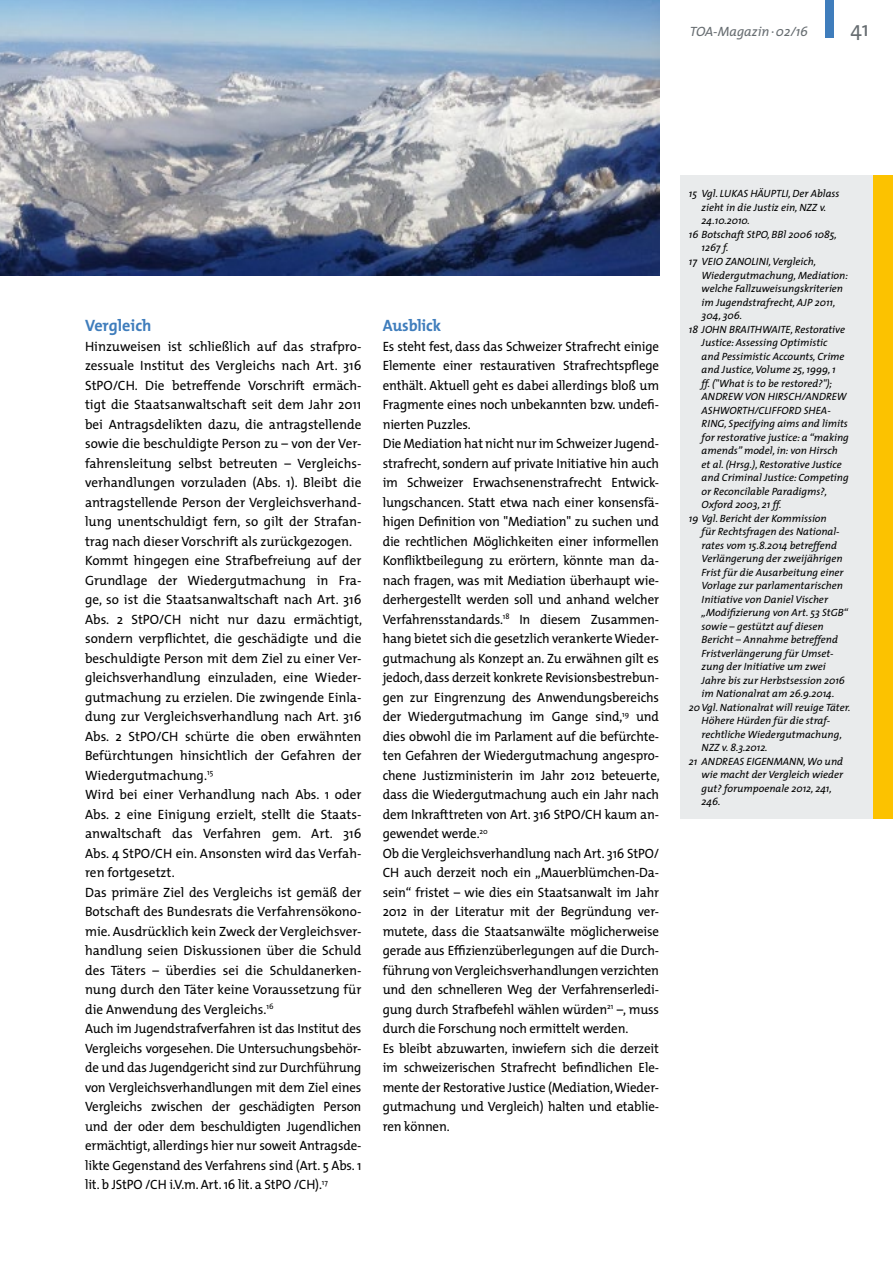
<style>
.page{position:relative;width:893px;height:1263px;background:#fff}
.page>*{position:absolute;margin:0;border:0;box-sizing:border-box;transform-origin:0 0}
.t1{font:21px "The Mix";color:#676d71}
.t2{font:700 16.5px "The Mix";letter-spacing:-.01em;color:#3f7dbc}
.t3{font:700 16.5px "The Mix";letter-spacing:-.01em;color:#3f7dbc;scale:.96 1}
.t4{font:13.5px/19.5px "The Mix";letter-spacing:-.01em;color:#000}
.t5{font:13.5px/19.5px "The Mix";letter-spacing:-.01em;color:#000;scale:.96 1}
.t6{font:italic 13.5px "The Mix";color:#676d71}
.t7{font:italic 10.5px "The Mix";color:#000}
</style>
<div class="page">
<img style="left:0;top:0;width:659px;height:275px">
<div style="left:680px;top:175px;width:202px;height:644px;background:#e9ebec"></div>
<div style="left:874px;top:175px;width:19px;height:644px;background:#fcc200"></div>
<div style="left:825px;top:0;width:8px;height:38px;background:#3f7dbc"></div>
<p class="t6" style="left:690px;top:21px;width:120px">TOA-Magazin · 02/16</p>
<h1 class="t1" style="left:850px;top:12px;width:20px">41</h1>
<p class="t2" style="left:85px;top:312px;width:68px">Vergleich</p>
<p class="t4" style="left:85px;top:336px;width:279px">Hinzuweisen ist schließlich auf das strafpro&shy;zessuale Institut des Vergleichs nach Art. 316<br>StPO/CH. Die betreffende Vorschrift ermäch&shy;tigt die Staatsanwaltschaft seit dem Jahr 2011 bei Antragsdelikten dazu, die antragstellende sowie die beschuldigte Person zu – von der Ver&shy;fahrensleitung selbst betreuten – Vergleichs&shy;verhandlungen vorzuladen (Abs. 1). Bleibt die antragstellende Person der Vergleichsverhand&shy;lung unentschuldigt fern, so gilt der Strafan&shy;trag nach dieser Vorschrift als zurückgezogen.<br>Kommt hingegen eine Strafbefreiung auf der Grundlage der Wiedergutmachung in Fra&shy;ge, so ist die Staatsanwaltschaft nach Art. 316<br>Abs. 2 StPO/CH nicht nur dazu ermächtigt, sondern verpflichtet, die geschädigte und die beschuldigte Person mit dem Ziel zu einer Ver&shy;gleichsverhandlung einzuladen, eine Wieder&shy;gutmachung zu erzielen. Die zwingende Einla&shy;dung zur Vergleichsverhandlung nach Art. 316<br>Abs. 2 StPO/CH schürte die oben erwähnten Befürchtungen hinsichtlich der Gefahren der Wiedergutmachung. <sup>15<br></sup>Wird bei einer Verhandlung nach Abs. 1 oder Abs. 2 eine Einigung erzielt, stellt die Staats&shy;anwaltschaft das Verfahren gem. Art. 316<br>Abs. 4 StPO/CH ein. Ansonsten wird das Verfah&shy;ren fortgesetzt.<br>Das primäre Ziel des Vergleichs ist gemäß der Botschaft des Bundesrats die Verfahrensökono&shy;mie. Ausdrücklich kein Zweck der Vergleichsver&shy;handlung seien Diskussionen über die Schuld des Täters – überdies sei die Schuldanerken&shy;nung durch den Täter keine Voraussetzung für die Anwendung des Vergleichs. <sup>16<br></sup>Auch im Jugendstrafverfahren ist das Institut des Vergleichs vorgesehen. Die Untersuchungsbehör&shy;de und das Jugendgericht sind zur Durchführung von Vergleichsverhandlungen mit dem Ziel eines Vergleichs zwischen der geschädigten Person und der oder dem beschuldigten Jugendlichen ermächtigt, allerdings hier nur soweit Antragsde&shy;likte Gegenstand des Verfahrens sind (Art. 5 Abs. 1 lit. b JStPO /CH i.V.m. Art. 16 lit. a StPO /CH).<sup>17</sup></p>
<p class="t3" style="left:383px;top:312px;width:62px">Ausblick</p>
<p class="t5" style="left:383px;top:336px;width:290px">Es steht fest, dass das Schweizer Strafrecht einige Elemente einer restaurativen Strafrechtspflege enthält. Aktuell geht es dabei allerdings bloß um Fragmente eines noch unbekannten bzw. undefi&shy;nierten Puzzles.<br>Die Mediation hat nicht nur im Schweizer Jugend&shy;strafrecht, sondern auf private Initiative hin auch im Schweizer Erwachsenenstrafrecht Entwick&shy;lungschancen. Statt etwa nach einer konsensfä&shy;higen Definition von "Mediation" zu suchen und die rechtlichen Möglichkeiten einer informellen Konfliktbeilegung zu erörtern, könnte man da&shy;nach fragen, was mit Mediation überhaupt wie&shy;derhergestellt werden soll und anhand welcher Verfahrensstandards. <sup>18</sup> In diesem Zusammen&shy;hang bietet sich die gesetzlich verankerte Wieder&shy;gutmachung als Konzept an. Zu erwähnen gilt es jedoch, dass derzeit konkrete Revisionsbestrebun&shy;gen zur Eingrenzung des Anwendungsbereichs der Wiedergutmachung im Gange sind,<sup>19</sup> und dies obwohl die im Parlament auf die befürchte&shy;ten Gefahren der Wiedergutmachung angespro&shy;chene Justizministerin im Jahr 2012 beteuerte, dass die Wiedergutmachung auch ein Jahr nach dem Inkrafttreten von Art. 316 StPO/CH kaum an&shy;gewendet werde. <sup>20<br></sup>Ob die Vergleichsverhandlung nach Art. 316 StPO/ CH auch derzeit noch ein „Mauerblümchen-Da&shy;sein“ fristet – wie dies ein Staatsanwalt im Jahr 2012 in der Literatur mit der Begründung ver&shy;mutete, dass die Staatsanwälte möglicherweise gerade aus Effizienzüberlegungen auf die Durch&shy;führung von Vergleichsverhandlungen verzichten und den schnelleren Weg der Verfahrenserledi&shy;gung durch Strafbefehl wählen würden<sup>21</sup> –, muss durch die Forschung noch ermittelt werden.<br>Es bleibt abzuwarten, inwiefern sich die derzeit im schweizerischen Strafrecht befindlichen Ele&shy;mente der Restorative Justice (Mediation, Wieder&shy;gutmachung und Vergleich) halten und etablie&shy;ren können.</p>
<p class="t7" style="left:689px;top:185px;width:152px">15 Vgl. LUKAS HÄUPTLI, Der Ablass</p>
<p class="t7" style="left:702px;top:199px;width:126px">zieht in die Justiz ein, NZZ v.</p>
<p class="t7" style="left:702px;top:212px;width:50px">24.10.2010.</p>
<p class="t7" style="left:689px;top:226px;width:150px">16 Botschaft StPO, BBl 2006 1085,</p>
<p class="t7" style="left:702px;top:239px;width:28px">1267 f.</p>
<p class="t7" style="left:689px;top:253px;width:129px">17 VEIO ZANOLINI, Vergleich,</p>
<p class="t7" style="left:702px;top:266px;width:148px">Wiedergutmachung, Mediation:</p>
<p class="t7" style="left:702px;top:280px;width:143px">welche Fallzuweisungskriterien</p>
<p class="t7" style="left:702px;top:293px;width:135px">im Jugendstrafrecht, AJP 2011,</p>
<p class="t7" style="left:702px;top:307px;width:42px">304, 306.</p>
<p class="t7" style="left:689px;top:320px;width:158px">18 JOHN BRAITHWAITE, Restorative</p>
<p class="t7" style="left:702px;top:334px;width:127px">Justice: Assessing Optimistic</p>
<p class="t7" style="left:702px;top:347px;width:144px">and Pessimistic Accounts, Crime</p>
<p class="t7" style="left:702px;top:361px;width:136px">and Justice, Volume 25, 1999, 1</p>
<p class="t7" style="left:702px;top:374px;width:132px">ff. ("What is to be restored?");</p>
<p class="t7" style="left:702px;top:388px;width:147px">ANDREW VON HIRSCH/ANDREW</p>
<p class="t7" style="left:702px;top:401px;width:131px">ASHWORTH/CLIFFORD SHEA-</p>
<p class="t7" style="left:702px;top:415px;width:148px">RING, Specifying aims and limits</p>
<p class="t7" style="left:702px;top:428px;width:149px">for restorative justice: a “making</p>
<p class="t7" style="left:702px;top:442px;width:138px">amends” model, in: von Hirsch</p>
<p class="t7" style="left:702px;top:455px;width:142px">et al. (Hrsg.), Restorative Justice</p>
<p class="t7" style="left:702px;top:469px;width:149px">and Criminal Justice: Competing</p>
<p class="t7" style="left:702px;top:482px;width:127px">or Reconcilable Paradigms?,</p>
<p class="t7" style="left:702px;top:496px;width:81px">Oxford 2003, 21 ff.</p>
<p class="t7" style="left:689px;top:509px;width:139px">19 Vgl. Bericht der Kommission</p>
<p class="t7" style="left:702px;top:523px;width:140px">für Rechtsfragen des National-</p>
<p class="t7" style="left:702px;top:536px;width:137px">rates vom 15.8.2014 betreffend</p>
<p class="t7" style="left:702px;top:550px;width:143px">Verlängerung der zweijährigen</p>
<p class="t7" style="left:702px;top:563px;width:143px">Frist für die Ausarbeitung einer</p>
<p class="t7" style="left:702px;top:577px;width:143px">Vorlage zur parlamentarischen</p>
<p class="t7" style="left:702px;top:590px;width:128px">Initiative von Daniel Vischer</p>
<p class="t7" style="left:702px;top:604px;width:148px">„Modifizierung von Art. 53 StGB“</p>
<p class="t7" style="left:702px;top:617px;width:124px">sowie – gestützt auf diesen</p>
<p class="t7" style="left:702px;top:631px;width:138px">Bericht – Annahme betreffend</p>
<p class="t7" style="left:702px;top:644px;width:134px">Fristverlängerung für Umset-</p>
<p class="t7" style="left:702px;top:658px;width:126px">zung der Initiative um zwei</p>
<p class="t7" style="left:702px;top:671px;width:145px">Jahre bis zur Herbstsession 2016</p>
<p class="t7" style="left:702px;top:685px;width:134px">im Nationalrat am 26.9.2014.</p>
<p class="t7" style="left:689px;top:698px;width:163px">20Vgl. Nationalrat will reuige Täter.</p>
<p class="t7" style="left:702px;top:712px;width:130px">Höhere Hürden für die straf-</p>
<p class="t7" style="left:702px;top:725px;width:142px">rechtliche Wiedergutmachung,</p>
<p class="t7" style="left:702px;top:739px;width:68px">NZZ v. 8.3.2012.</p>
<p class="t7" style="left:689px;top:752px;width:156px">21 ANDREAS EIGENMANN, Wo und</p>
<p class="t7" style="left:702px;top:766px;width:143px">wie macht der Vergleich wieder</p>
<p class="t7" style="left:702px;top:779px;width:132px">gut? forumpoenale 2012, 241,</p>
<p class="t7" style="left:702px;top:793px;width:20px">246.</p>
</div>
